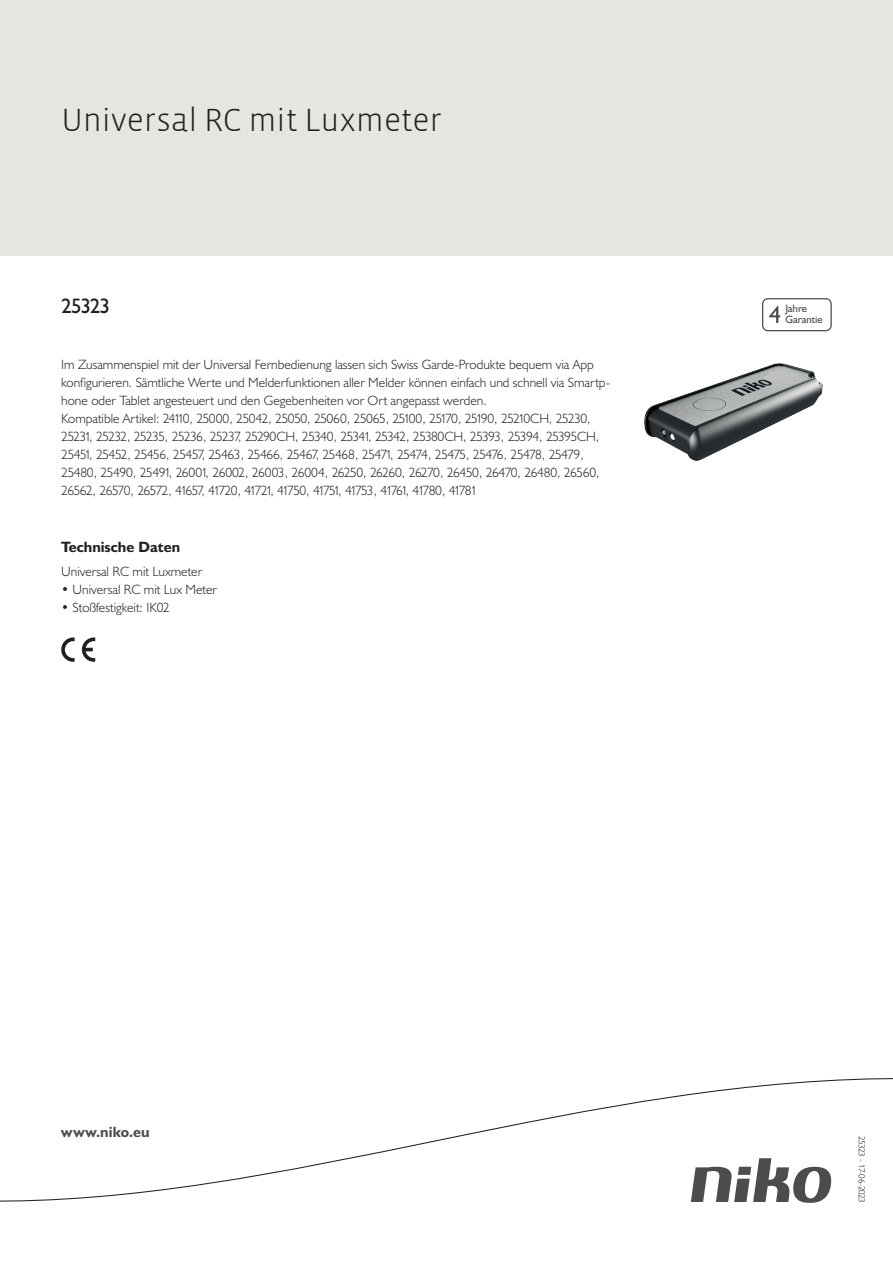
<style>
.page{position:relative;width:893px;height:1263px;background:#fff}
.page>*{position:absolute;margin:0;border:0;box-sizing:border-box;transform-origin:0 0}
.Title_datasheets{font:300 33px "Vista Sans";color:#231f20}
.Article_number{font:21px "Humanist 521 BT";letter-spacing:-.05em;color:#231f20}
.Titles_parts{font:700 15px "Humanist 521 BT";color:#231f20}
.titel_afbeelding{font:700 15px "Humanist 521 BT";letter-spacing:.005em;color:#4b4c4d}
.Platte_tekst_CAB{font:300 13.5px/18px "Humanist 521 BT";letter-spacing:-.01em;color:#231f20}
.USP_Bullets{font:300 13.5px "Humanist 521 BT";color:#231f20}
.t1{font:10.8px/10.8px "Humanist 521 BT";color:#4b4c4d}
.Revision{font:300 9px "Humanist 521 BT";letter-spacing:-.05em;color:#231f20}
</style>
<div class="page">
<div style="left:0;top:0;width:893px;height:255px;background:#e6e6e0"></div>
<svg style="left:82px;top:637px;width:13px;height:25px"></svg>
<svg style="left:61px;top:637px;width:14px;height:25px"></svg>
<svg style="left:762px;top:298px;width:70px;height:33px"></svg>
<svg style="left:0;top:1078px;width:893px;height:125px"></svg>
<img style="left:644px;top:363px;width:179px;height:98px">
<p class="Title_datasheets" style="left:61px;top:100px;width:382px">Universal RC mit Luxmeter</p>
<p class="Article_number" style="left:61px;top:293px;width:50px">25323</p>
<p class="t1" style="left:785px;top:303px;width:39px">Jahre<br>Garantie</p>
<p class="Platte_tekst_CAB" style="left:61px;top:355px;width:551px">Im Zusammenspiel mit der Universal Fernbedienung lassen sich Swiss Garde-Produkte bequem via App konfigurieren. Sämtliche Werte und Melderfunktionen aller Melder können einfach und schnell via Smartp&shy;hone oder Tablet angesteuert und den Gegebenheiten vor Ort angepasst werden.<br>Kompatible Artikel: 24110, 25000, 25042, 25050, 25060, 25065, 25100, 25170, 25190, 25210CH, 25230, 25231, 25232, 25235, 25236, 25237, 25290CH, 25340, 25341, 25342, 25380CH, 25393, 25394, 25395CH, 25451, 25452, 25456, 25457, 25463, 25466, 25467, 25468, 25471, 25474, 25475, 25476, 25478, 25479, 25480, 25490, 25491, 26001, 26002, 26003, 26004, 26250, 26260, 26270, 26450, 26470, 26480, 26560, 26562, 26570, 26572, 41657, 41720, 41721, 41750, 41751, 41753, 41761, 41780, 41781</p>
<p class="Titles_parts" style="left:61px;top:537px;width:120px">Technische Daten</p>
<p class="Platte_tekst_CAB" style="left:61px;top:562px;width:142px">Universal RC mit Luxmeter</p>
<p class="USP_Bullets" style="left:61px;top:581px;width:157px">• Universal RC mit Lux Meter</p>
<p class="USP_Bullets" style="left:61px;top:599px;width:110px">• Stoßfestigkeit: IK02</p>
<p class="titel_afbeelding" style="left:61px;top:1122px;width:90px">www.niko.eu</p>
<p class="Revision" style="left:868px;top:1136px;width:68px;rotate:90deg">25323 - 17-06-2023</p>
</div>
